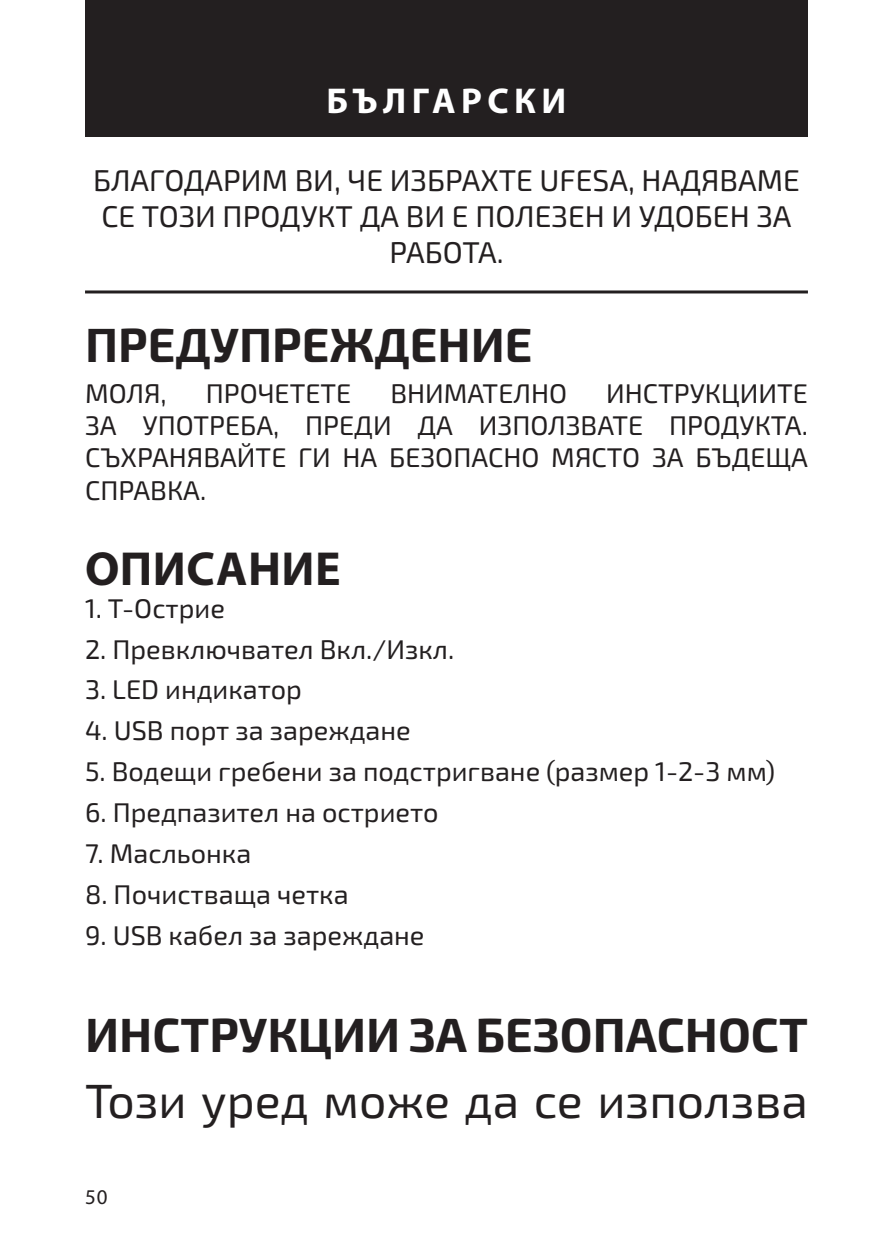
<style>
.page{position:relative;width:893px;height:1259px;background:#fff}
.page>*{position:absolute;margin:0;border:0;box-sizing:border-box;transform-origin:0 0}
.t1{font:700 48px "Exo 2";color:#231f20}
.t2{font:48px "Exo 2";color:#231f20}
.t3{font:700 48px "Myriad Pro";letter-spacing:.01em;color:#231f20}
.t4{font:700 36px "Myriad Pro";letter-spacing:.15em;color:#fff}
.t5{font:30px/36px "Exo 2";color:#231f20;text-align:center}
.t6{font:27px/32.4px "Exo 2";color:#231f20;text-align:justify}
.t7{font:21px "Myriad Pro";color:#231f20}
</style>
<div class="page">
<div style="left:85px;top:0;width:723px;height:136px;background:#231f20"></div>
<hr style="left:85px;top:290px;width:723px;height:3px;background:#231f20">
<h2 class="t4" style="left:327px;top:81px;width:241px">БЪЛГАРСКИ</h2>
<p class="t5" style="left:93px;top:163px;width:708px">БЛАГОДАРИМ ВИ, ЧЕ ИЗБРАХТЕ UFESA, НАДЯВАМЕ<br>СЕ ТОЗИ ПРОДУКТ ДА ВИ Е ПОЛЕЗЕН И УДОБЕН ЗА<br>РАБОТА.</p>
<h1 class="t1" style="left:85px;top:316px;width:449px">ПРЕДУПРЕЖДЕНИЕ</h1>
<p class="t6" style="left:85px;top:377px;width:83px">МОЛЯ,</p>
<p class="t6" style="left:206px;top:377px;width:147px">ПРОЧЕТЕТЕ</p>
<p class="t6" style="left:390px;top:377px;width:178px">ВНИМАТЕЛНО</p>
<p class="t6" style="left:85px;top:377px;width:724px;text-indent:521px">ИНСТРУКЦИИТЕ ЗА УПОТРЕБА, ПРЕДИ ДА ИЗПОЛЗВАТЕ ПРОДУКТА.<br>СЪХРАНЯВАЙТЕ ГИ НА БЕЗОПАСНО МЯСТО ЗА БЪДЕЩА СПРАВКА.</p>
<h1 class="t3" style="left:85px;top:542px;width:257px">ОПИСАНИЕ</h1>
<p class="t6" style="left:85px;top:592px;width:141px">1. Т-Острие</p>
<p class="t6" style="left:85px;top:633px;width:371px">2. Превключвател Вкл./Изкл.</p>
<p class="t6" style="left:85px;top:674px;width:218px">3. LED индикатор</p>
<p class="t6" style="left:85px;top:715px;width:327px">4. USB порт за зареждане</p>
<p class="t6" style="left:85px;top:756px;width:692px">5. Водещи гребени за подстригване (размер 1-2-3 мм)</p>
<p class="t6" style="left:85px;top:797px;width:355px">6. Предпазител на острието</p>
<p class="t6" style="left:85px;top:838px;width:168px">7. Масльонка</p>
<p class="t6" style="left:85px;top:879px;width:265px">8. Почистваща четка</p>
<p class="t6" style="left:85px;top:920px;width:341px">9. USB кабел за зареждане</p>
<h1 class="t1" style="left:85px;top:1006px;width:724px">ИНСТРУКЦИИ ЗА БЕЗОПАСНОСТ</h1>
<h1 class="t2" style="left:85px;top:1073px;width:724px">Този уред може да се използва</h1>
<p class="t7" style="left:85px;top:1183px;width:24px">50</p>
</div>
